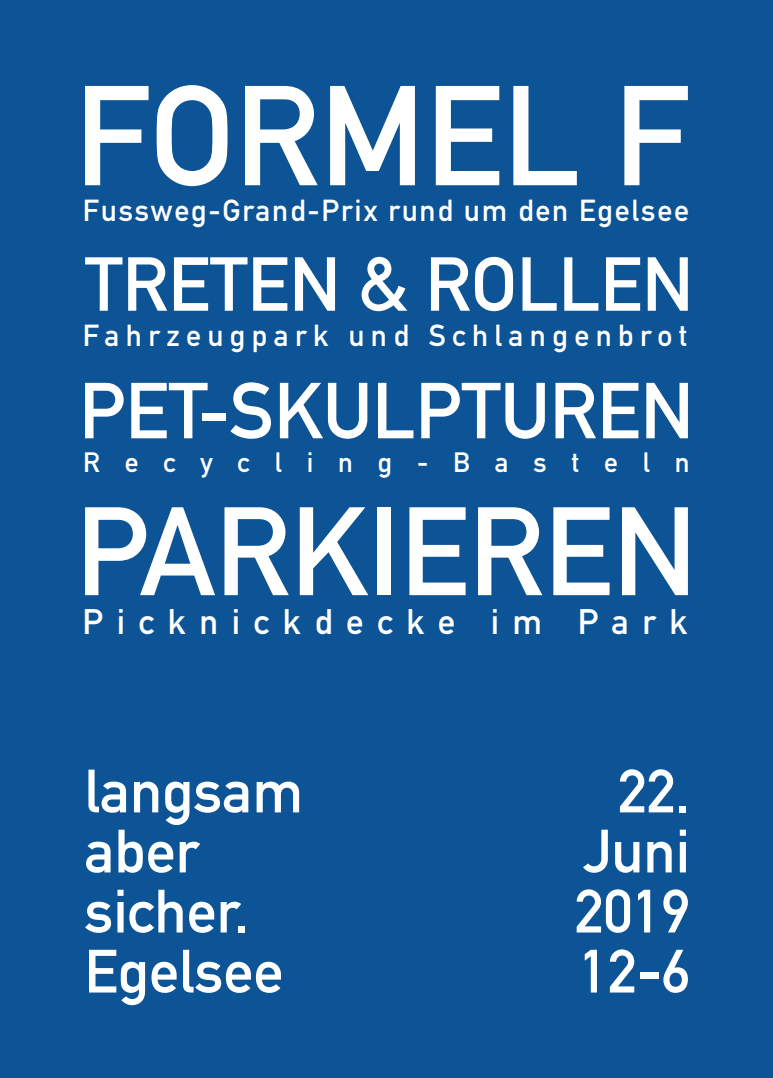
<style>
.page{position:relative;width:773px;height:1078px;background:#fff}
.page>*{position:absolute;margin:0;border:0;box-sizing:border-box;transform-origin:0 0}
.t1{font:139.25px "DIN Mittelschrift Std";color:#fff}
.t2{font:123.25px "DIN Mittelschrift Std";color:#fff}
.t3{font:77.75px "DIN Mittelschrift Std";color:#fff}
.t4{font:75px "DIN Mittelschrift Std";color:#fff}
.t5{font:60px/60px "DIN Mittelschrift Std";color:#fff;text-align:justify}
.t6{font:35px "DIN Mittelschrift Std";letter-spacing:.385em;color:#fff}
.t7{font:30px "DIN Mittelschrift Std";letter-spacing:.06em;color:#fff}
.t8{font:30px "DIN Mittelschrift Std";letter-spacing:.21em;color:#fff}
.t9{font:27.5px "DIN Mittelschrift Std";letter-spacing:.9em;color:#fff}
</style>
<div class="page">
<div style="left:0;top:0;width:772px;height:1077px;background:#0d5496"></div>
<h1 class="t1" style="left:75px;top:86px;width:615px">FORMEL F</h1>
<p class="t7" style="left:83px;top:200px;width:607px">Fussweg-Grand-Prix rund um den Egelsee</p>
<p class="t4" style="left:85px;top:257px;width:609px">TRETEN &amp; ROLLEN</p>
<p class="t8" style="left:83px;top:325px;width:605px">Fahrzeugpark und Schlangenbrot</p>
<p class="t3" style="left:79px;top:383px;width:616px">PET-SKULPTUREN</p>
<p class="t9" style="left:83px;top:452px;width:608px">Recycling-Basteln</p>
<h2 class="t2" style="left:76px;top:507px;width:622px">PARKIEREN</h2>
<p class="t6" style="left:82px;top:609px;width:606px">Picknickdecke im Park</p>
<p class="t5" style="left:84px;top:769px;width:220px;text-align:left">langsam aber sicher.<br>Egelsee</p>
<p class="t5" style="left:574px;top:769px;width:117px;text-indent:43px">22.<br>Juni 2019<br>12-6</p>
</div>
